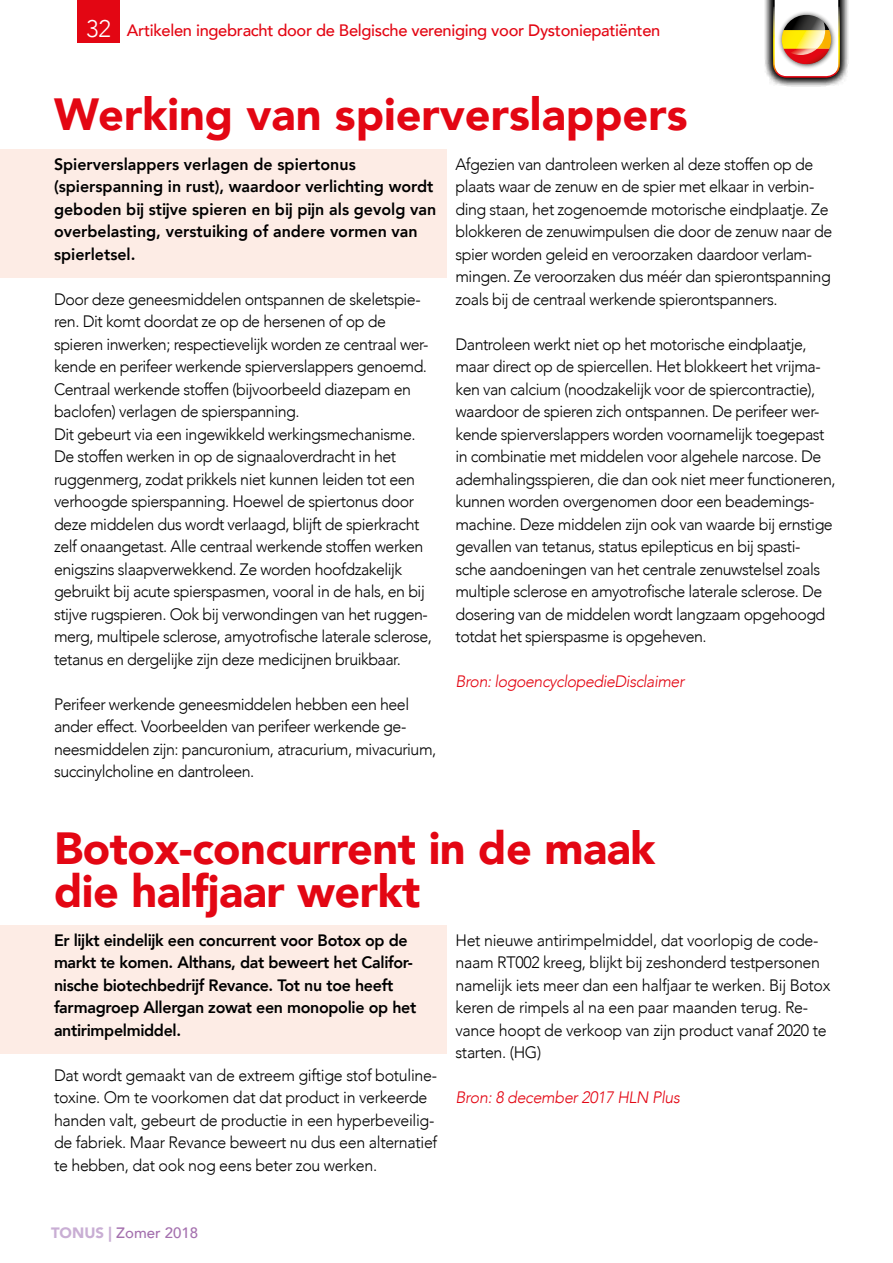
<style>
.page{position:relative;width:893px;height:1263px;background:#fff}
.page>*{position:absolute;margin:0;border:0;box-sizing:border-box;transform-origin:0 0}
.t1{font:900 45px/43.5px "Avenir";letter-spacing:-.01em;color:#e30613}
.t2{font:300 24px "Avenir";color:#fff}
.t3{font:300 16.5px/22.5px "Avenir";letter-spacing:-.03em;color:#000}
.t4{font:800 16.5px/22.5px "Avenir";letter-spacing:-.02em;color:#000}
.t5{font:800 16.5px/22.5px "Avenir";color:#000}
.t6{font:500 16.5px "Avenir";letter-spacing:-.02em;color:#e30613}
.t7{font:italic 300 16.5px "Avenir";letter-spacing:-.03em;color:#e30613}
.t8{font:500 15px "Avenir";color:#a470ae}
.s1{font-weight:900;color:#c9aed4}
</style>
<div class="page">
<div style="left:77px;top:0;width:43px;height:43px;background:#e30613"></div>
<svg style="left:764px;top:0;width:85px;height:87px"></svg>
<svg style="left:773px;top:0;width:67px;height:78px"></svg>
<div style="left:0;top:149px;width:446px;height:129px;background:#fdece5"></div>
<div style="left:0;top:925px;width:446px;height:128px;background:#fdece5"></div>
<h2 class="t2" style="left:86px;top:14px;width:26px">32</h2>
<p class="t6" style="left:127px;top:16px;width:535px">Artikelen ingebracht door de Belgische vereniging voor Dystoniepatiënten</p>
<h1 class="t1" style="left:54px;top:91px;width:635px">Werking van spierverslappers</h1>
<p class="t5" style="left:54px;top:153px;width:384px">Spierverslappers verlagen de spiertonus (spierspanning in rust), waardoor verlichting wordt geboden bij stijve spieren en bij pijn als gevolg van overbelasting, verstuiking of andere vormen van spierletsel.</p>
<p class="t3" style="left:54px;top:288px;width:379px">Door deze geneesmiddelen ontspannen de skeletspie&shy;ren. Dit komt doordat ze op de hersenen of op de spieren inwerken; respectievelijk worden ze centraal wer&shy;kende en perifeer werkende spierverslappers genoemd.<br>Centraal werkende stoffen (bijvoorbeeld diazepam en baclofen) verlagen de spierspanning.<br>Dit gebeurt via een ingewikkeld werkingsmechanisme.<br>De stoffen werken in op de signaaloverdracht in het ruggenmerg, zodat prikkels niet kunnen leiden tot een verhoogde spierspanning. Hoewel de spiertonus door deze middelen dus wordt verlaagd, blijft de spierkracht zelf onaangetast. Alle centraal werkende stoffen werken enigszins slaapverwekkend. Ze worden hoofdzakelijk gebruikt bij acute spierspasmen, vooral in de hals, en bij stijve rugspieren. Ook bij verwondingen van het ruggen&shy;merg, multipele sclerose, amyotrofische laterale sclerose, tetanus en dergelijke zijn deze medicijnen bruikbaar.</p>
<p class="t3" style="left:54px;top:693px;width:384px">Perifeer werkende geneesmiddelen hebben een heel ander effect. Voorbeelden van perifeer werkende ge&shy;neesmiddelen zijn: pancuronium, atracurium, mivacurium, succinylcholine en dantroleen.</p>
<p class="t3" style="left:455px;top:153px;width:378px">Afgezien van dantroleen werken al deze stoffen op de plaats waar de zenuw en de spier met elkaar in verbin&shy;ding staan, het zogenoemde motorische eindplaatje. Ze blokkeren de zenuwimpulsen die door de zenuw naar de spier worden geleid en veroorzaken daardoor verlam&shy;mingen. Ze veroorzaken dus méér dan spierontspanning zoals bij de centraal werkende spierontspanners.</p>
<p class="t3" style="left:455px;top:333px;width:382px">Dantroleen werkt niet op het motorische eindplaatje, maar direct op de spiercellen. Het blokkeert het vrijma&shy;ken van calcium (noodzakelijk voor de spiercontractie), waardoor de spieren zich ontspannen. De perifeer wer&shy;kende spierverslappers worden voornamelijk toegepast in combinatie met middelen voor algehele narcose. De ademhalingsspieren, die dan ook niet meer functioneren, kunnen worden overgenomen door een beademings&shy;machine. Deze middelen zijn ook van waarde bij ernstige gevallen van tetanus, status epilepticus en bij spasti-<br>sche aandoeningen van het centrale zenuwstelsel zoals multiple sclerose en amyotrofische laterale sclerose. De dosering van de middelen wordt langzaam opgehoogd totdat het spierspasme is opgeheven.</p>
<p class="t7" style="left:455px;top:672px;width:230px">Bron: logoencyclopedieDisclaimer</p>
<h1 class="t1" style="left:54px;top:825px;width:603px">Botox-concurrent in de maak die halfjaar werkt</h1>
<p class="t4" style="left:54px;top:929px;width:364px">Er lijkt eindelijk een concurrent voor Botox op de markt te komen. Althans, dat beweert het Califor&shy;nische biotechbedrijf Revance. Tot nu toe heeft farmagroep Allergan zowat een monopolie op het antirimpelmiddel.</p>
<p class="t3" style="left:54px;top:1064px;width:385px">Dat wordt gemaakt van de extreem giftige stof botuline&shy;toxine. Om te voorkomen dat dat product in verkeerde handen valt, gebeurt de productie in een hyperbeveilig&shy;de fabriek. Maar Revance beweert nu dus een alternatief te hebben, dat ook nog eens beter zou werken.</p>
<p class="t3" style="left:455px;top:929px;width:377px">Het nieuwe antirimpelmiddel, dat voorlopig de code&shy;naam RT002 kreeg, blijkt bij zeshonderd testpersonen namelijk iets meer dan een halfjaar te werken. Bij Botox keren de rimpels al na een paar maanden terug. Re&shy;vance hoopt de verkoop van zijn product vanaf 2020 te starten. (HG)</p>
<p class="t7" style="left:455px;top:1088px;width:226px">Bron: 8 december 2017 HLN Plus</p>
<p class="t8" style="left:51px;top:1219px;width:149px"><span class="s1">TONUS |</span> Zomer 2018</p>
</div>
